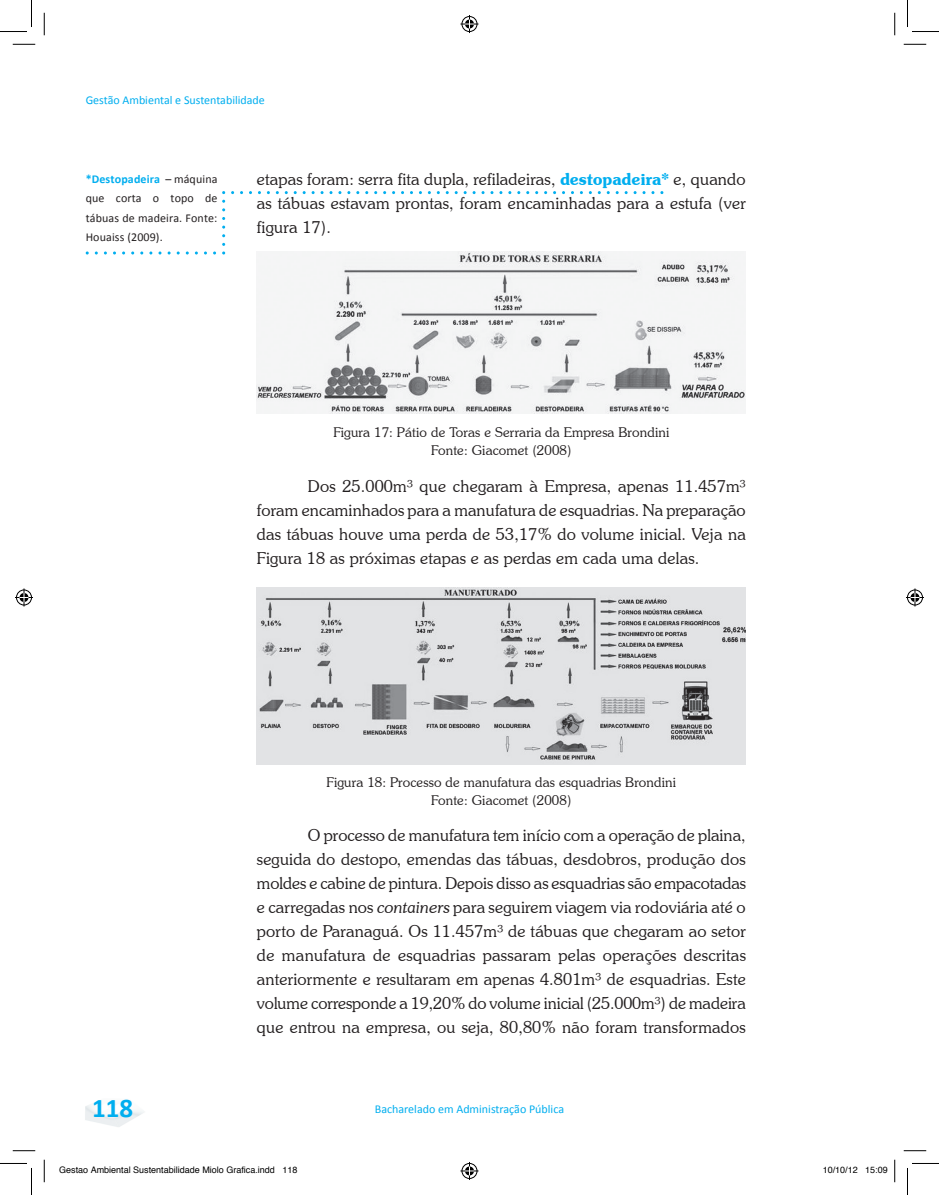
<style>
.page{position:relative;width:939px;height:1195px;background:#fff}
.page>*{position:absolute;margin:0;border:0;box-sizing:border-box;transform-origin:0 0}
.t1{font:700 27px "Calibri";color:#00aeef}
.t2{font:300 16.5px/24px "Souvenir IT Cby BT";letter-spacing:.01em;color:#231f20;text-align:justify}
.t3{font:300 13.5px/18px "Souvenir IT Cby BT";letter-spacing:.01em;color:#231f20;text-align:center}
.t4{font:12px/19.5px "Calibri";letter-spacing:.01em;color:#231f20;text-align:justify}
.t5{font:12px "Calibri";color:#00aeef}
.t6{font:9px "Helvetica";color:#000}
.s1{font-weight:700;color:#00aeef}
.s2{font-weight:600;color:#00aeef}
.s3{font-style:italic}
</style>
<div class="page">
<svg style="left:86px;top:191px;width:577px;height:63px"></svg>
<img style="left:257px;top:251px;width:489px;height:163px">
<img style="left:257px;top:587px;width:489px;height:177px">
<svg style="left:13px;top:44px;width:22px;height:1px"></svg>
<svg style="left:904px;top:44px;width:22px;height:1px"></svg>
<svg style="left:13px;top:1150px;width:22px;height:1px"></svg>
<svg style="left:904px;top:1150px;width:22px;height:1px"></svg>
<svg style="left:44px;top:13px;width:1px;height:22px"></svg>
<svg style="left:44px;top:1159px;width:1px;height:22px"></svg>
<svg style="left:894px;top:13px;width:1px;height:22px"></svg>
<svg style="left:894px;top:1159px;width:1px;height:22px"></svg>
<svg style="left:0;top:0;width:32px;height:32px"></svg>
<svg style="left:0;top:1163px;width:32px;height:31px"></svg>
<svg style="left:907px;top:0;width:32px;height:32px"></svg>
<svg style="left:907px;top:1163px;width:32px;height:31px"></svg>
<svg style="left:460px;top:15px;width:18px;height:18px"></svg>
<svg style="left:460px;top:1162px;width:18px;height:17px"></svg>
<svg style="left:15px;top:588px;width:18px;height:18px"></svg>
<svg style="left:906px;top:588px;width:18px;height:18px"></svg>
<p class="t5" style="left:86px;top:93px;width:181px">Gestão ambiental e Sustentabilidade</p>
<p class="t4" style="left:86px;top:169px;width:133px"><span class="s1">*Destopadeira</span> – máquina que corta o topo de tábuas de madeira. Fonte:<br>Houaiss (2009).</p>
<p class="t2" style="left:257px;top:166px;width:490px">etapas foram: serra fita dupla, refiladeiras, <span class="s2">destopadeira*</span> e, quando as tábuas estavam prontas, foram encaminhadas para a estufa (ver figura 17).</p>
<p class="t3" style="left:333px;top:423px;width:338px">Figura 17: Pátio de Toras e Serraria da Empresa Brondini<br>Fonte: Giacomet (2008)</p>
<p class="t2" style="left:257px;top:473px;width:491px;text-indent:51px">Dos 25.000m³ que chegaram à Empresa, apenas 11.457m³ foram encaminhados para a manufatura de esquadrias. Na preparação das tábuas houve uma perda de 53,17% do volume inicial. Veja na Figura 18 as próximas etapas e as perdas em cada uma delas.</p>
<p class="t3" style="left:327px;top:772px;width:351px">Figura 18: Processo de manufatura das esquadrias Brondini<br>Fonte: Giacomet (2008)</p>
<p class="t2" style="left:257px;top:823px;width:491px;text-indent:51px">O processo de manufatura tem início com a operação de plaina, seguida do destopo, emendas das tábuas, desdobros, produção dos moldes e cabine de pintura. Depois disso as esquadrias são empacotadas e carregadas nos <span class="s3">containers</span> para seguirem viagem via rodoviária até o porto de Paranaguá. Os 11.457m³ de tábuas que chegaram ao setor de manufatura de esquadrias passaram pelas operações descritas anteriormente e resultaram em apenas 4.801m³ de esquadrias. Este volume corresponde a 19,20% do volume inicial (25.000m³) de madeira que entrou na empresa, ou seja, 80,80% não foram transformados</p>
<h1 class="t1" style="left:92px;top:1089px;width:43px">118</h1>
<p class="t5" style="left:375px;top:1100px;width:191px">Bacharelado em administração Pública</p>
<p class="t6" style="left:59px;top:1162px;width:240px">Gestao Ambiental Sustentabilidade Miolo Grafica.indd 118</p>
<p class="t6" style="left:823px;top:1162px;width:67px">10/10/12 15:09</p>
</div>
